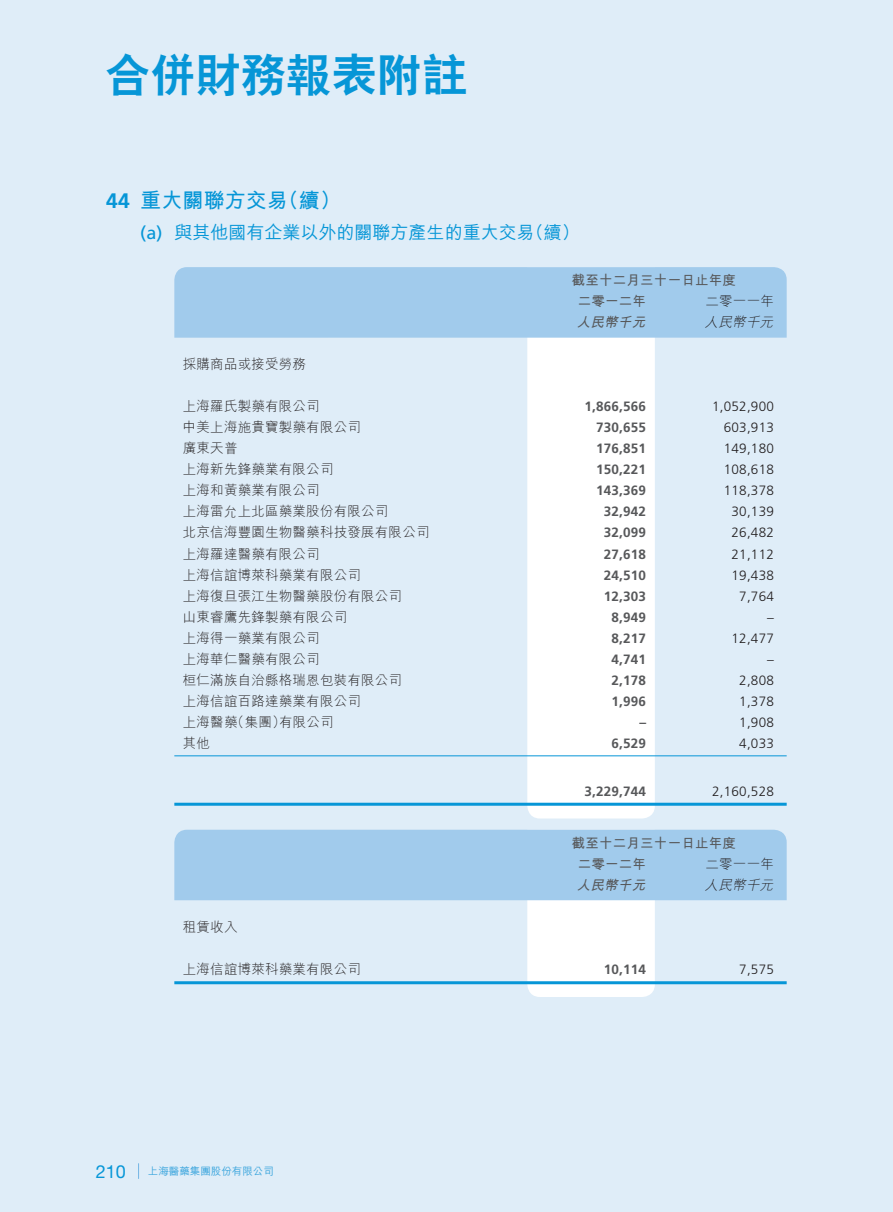
<style>
.page{position:relative;width:893px;height:1212px;background:#dfedf8}
.page>*{position:absolute;margin:0;border:0;box-sizing:border-box;transform-origin:0 0}
.t1{font:800 45px "C Hei 2 HK";letter-spacing:.005em;color:#0696d7}
.t2{font:700 21px "M Hei HK";letter-spacing:.005em;color:#0696d7}
.t3{font:500 18px "M Hei HK";color:#0696d7}
.t4{font:300 13.5px "M Hei HK";letter-spacing:.015em;color:#231f20}
.t5{font:700 13.5px "Frutiger LT Std";letter-spacing:.015em;color:#57585a}
.t6{font:300 13.5px "Frutiger LT Std";letter-spacing:.015em;color:#231f20}
.t7{font:700 13.5px/21px "M Hei HK";letter-spacing:.015em;color:#57585a}
.t8{font:italic 700 13.5px "M Hei HK";color:#57585a}
.t9{font:italic 300 13.5px "M Hei HK";color:#231f20}
.t10{font:500 10.5px "M Hei HK";color:#3aa5dd}
.s1{font-family:"Frutiger LT Std"}
.s2{font-family:"Frutiger LT Std";font-weight:400}
.s3{font-family:"Helvetica Neue LT Std";font-weight:400;font-size:18px;color:#0696d7}
</style>
<div class="page">
<svg style="left:138px;top:1163px;width:1px;height:15px"></svg>
<div style="left:527px;top:338px;width:128px;height:480px;background:#fff"></div>
<div style="left:174px;top:267px;width:613px;height:71px;background:#a1cbec"></div>
<hr style="left:174px;top:755px;width:613px;height:1px;background:#0696d7">
<hr style="left:174px;top:803px;width:613px;height:3px;background:#0696d7">
<svg style="left:174px;top:830px;width:613px;height:167px"></svg>
<hr style="left:174px;top:981px;width:613px;height:3px;background:#0696d7">
<p class="t1" style="left:105px;top:46px;width:364px">合併財務報表附註</p>
<p class="t2" style="left:106px;top:185px;width:236px"><span class="s1">44</span> 重大關聯方交易（續）</p>
<p class="t3" style="left:140px;top:219px;width:441px"><span class="s2">(a)</span> 與其他國有企業以外的關聯方產生的重大交易（續）</p>
<p class="t7" style="left:578px;top:269px;width:160px;text-indent:-6px">截至十二月三十一日止年度二零一二年</p>
<p class="t4" style="left:705px;top:292px;width:70px">二零一一年</p>
<p class="t8" style="left:577px;top:313px;width:74px">人民幣千元</p>
<p class="t9" style="left:705px;top:313px;width:74px">人民幣千元</p>
<p class="t4" style="left:183px;top:355px;width:125px">採購商品或接受勞務</p>
<p class="t4" style="left:183px;top:397px;width:138px">上海羅氏製藥有限公司</p>
<p class="t5" style="left:584px;top:399px;width:63px">1,866,566</p>
<p class="t6" style="left:712px;top:399px;width:63px">1,052,900</p>
<p class="t4" style="left:183px;top:418px;width:180px">中美上海施貴寶製藥有限公司</p>
<p class="t5" style="left:596px;top:420px;width:52px">730,655</p>
<p class="t6" style="left:724px;top:420px;width:52px">603,913</p>
<p class="t4" style="left:183px;top:439px;width:56px">廣東天普</p>
<p class="t5" style="left:596px;top:441px;width:52px">176,851</p>
<p class="t6" style="left:724px;top:441px;width:52px">149,180</p>
<p class="t4" style="left:183px;top:460px;width:152px">上海新先鋒藥業有限公司</p>
<p class="t5" style="left:596px;top:462px;width:52px">150,221</p>
<p class="t6" style="left:724px;top:462px;width:52px">108,618</p>
<p class="t4" style="left:183px;top:481px;width:138px">上海和黃藥業有限公司</p>
<p class="t5" style="left:596px;top:483px;width:52px">143,369</p>
<p class="t6" style="left:724px;top:483px;width:52px">118,378</p>
<p class="t4" style="left:183px;top:502px;width:207px">上海雷允上北區藥業股份有限公司</p>
<p class="t5" style="left:604px;top:504px;width:44px">32,942</p>
<p class="t6" style="left:731px;top:504px;width:44px">30,139</p>
<p class="t4" style="left:183px;top:523px;width:248px">北京信海豐園生物醫藥科技發展有限公司</p>
<p class="t5" style="left:604px;top:525px;width:44px">32,099</p>
<p class="t6" style="left:731px;top:525px;width:44px">26,482</p>
<p class="t4" style="left:183px;top:544px;width:138px">上海羅達醫藥有限公司</p>
<p class="t5" style="left:604px;top:546px;width:44px">27,618</p>
<p class="t6" style="left:731px;top:546px;width:44px">21,112</p>
<p class="t4" style="left:183px;top:565px;width:180px">上海信誼博萊科藥業有限公司</p>
<p class="t5" style="left:604px;top:567px;width:44px">24,510</p>
<p class="t6" style="left:731px;top:567px;width:44px">19,438</p>
<p class="t4" style="left:183px;top:586px;width:221px">上海復旦張江生物醫藥股份有限公司</p>
<p class="t5" style="left:604px;top:588px;width:44px">12,303</p>
<p class="t6" style="left:739px;top:588px;width:36px">7,764</p>
<p class="t4" style="left:183px;top:607px;width:166px">山東睿鷹先鋒製藥有限公司</p>
<p class="t5" style="left:611px;top:609px;width:36px">8,949</p>
<p class="t6" style="left:767px;top:609px;width:8px">–</p>
<p class="t4" style="left:183px;top:628px;width:138px">上海得一藥業有限公司</p>
<p class="t5" style="left:611px;top:630px;width:36px">8,217</p>
<p class="t6" style="left:731px;top:630px;width:44px">12,477</p>
<p class="t4" style="left:183px;top:649px;width:138px">上海華仁醫藥有限公司</p>
<p class="t5" style="left:611px;top:651px;width:36px">4,741</p>
<p class="t6" style="left:767px;top:651px;width:8px">–</p>
<p class="t4" style="left:183px;top:670px;width:221px">桓仁滿族自治縣格瑞恩包裝有限公司</p>
<p class="t5" style="left:611px;top:672px;width:36px">2,178</p>
<p class="t6" style="left:739px;top:672px;width:36px">2,808</p>
<p class="t4" style="left:183px;top:691px;width:180px">上海信誼百路達藥業有限公司</p>
<p class="t5" style="left:611px;top:693px;width:36px">1,996</p>
<p class="t6" style="left:739px;top:693px;width:36px">1,378</p>
<p class="t4" style="left:183px;top:712px;width:152px">上海醫藥（集團）有限公司</p>
<p class="t5" style="left:639px;top:714px;width:8px">–</p>
<p class="t6" style="left:739px;top:714px;width:36px">1,908</p>
<p class="t4" style="left:183px;top:733px;width:29px">其他</p>
<p class="t5" style="left:611px;top:735px;width:36px">6,529</p>
<p class="t6" style="left:739px;top:735px;width:36px">4,033</p>
<p class="t5" style="left:584px;top:783px;width:63px">3,229,744</p>
<p class="t6" style="left:712px;top:783px;width:63px">2,160,528</p>
<p class="t7" style="left:578px;top:831px;width:160px;text-indent:-6px">截至十二月三十一日止年度二零一二年</p>
<p class="t4" style="left:705px;top:854px;width:70px">二零一一年</p>
<p class="t8" style="left:577px;top:875px;width:74px">人民幣千元</p>
<p class="t9" style="left:705px;top:875px;width:74px">人民幣千元</p>
<p class="t4" style="left:183px;top:917px;width:56px">租賃收入</p>
<p class="t4" style="left:183px;top:959px;width:180px">上海信誼博萊科藥業有限公司</p>
<p class="t5" style="left:604px;top:961px;width:44px">10,114</p>
<p class="t6" style="left:739px;top:962px;width:36px">7,575</p>
<p class="t10" style="left:96px;top:1163px;width:180px"><span class="s3">210</span> 上海醫藥集團股份有限公司</p>
</div>
